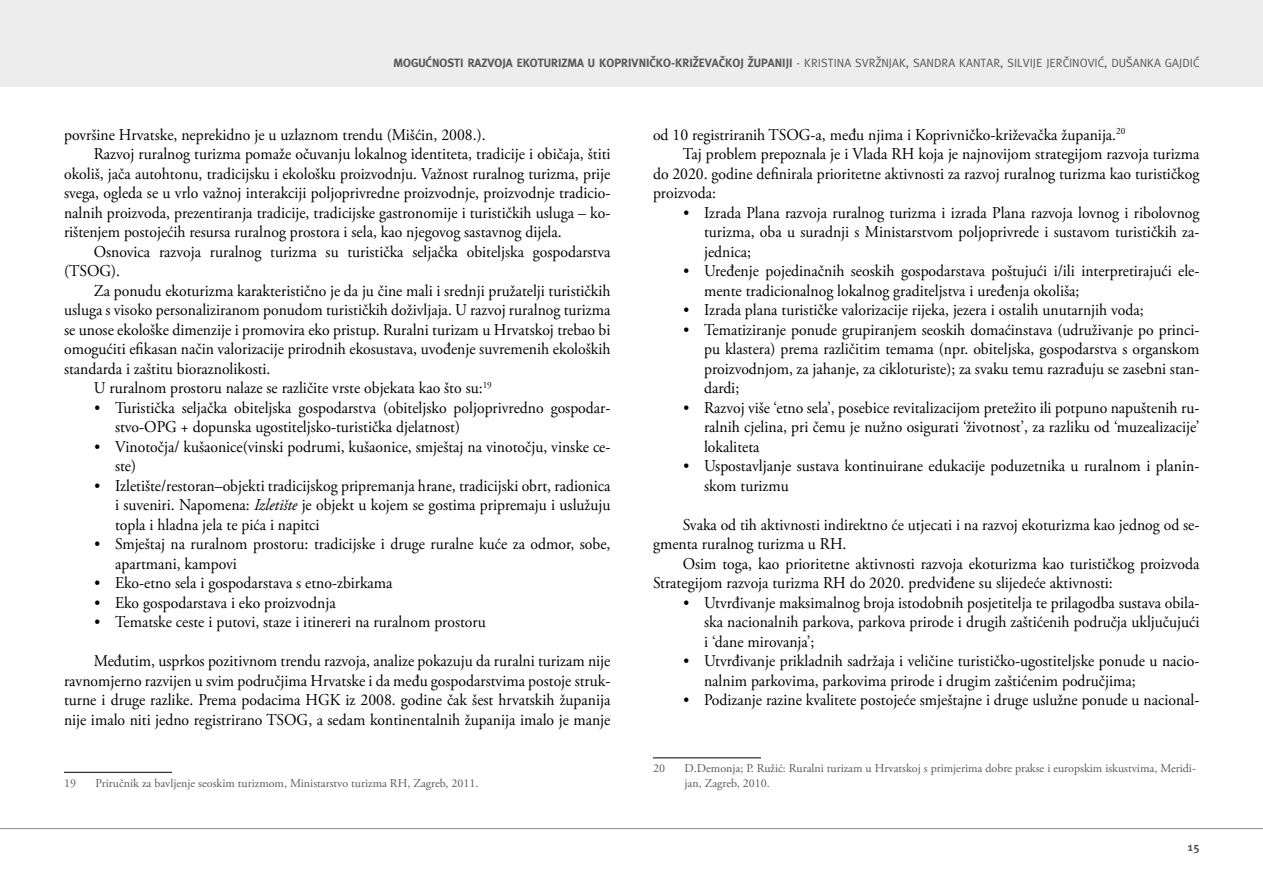
<style>
.page{position:relative;width:1263px;height:893px;background:#fff}
.page>*{position:absolute;margin:0;border:0;box-sizing:border-box;transform-origin:0 0}
.t1{font:16.5px/19.5px "Adobe Garamond Pro";color:#000;scale:.95 1}
.t2{font:12px/14.4px "Adobe Garamond Pro";color:#58595b}
.t3{font:12px "Meta Skin 29";color:#58595b}
.t4{font:700 12px "Meta Skin 29";color:#58595b}
.s1{font-style:italic}
</style>
<div class="page">
<div style="left:0;top:0;width:1263px;height:86px;background:#ededee"></div>
<hr style="left:0;top:828px;width:1263px;height:1px;background:#939598">
<hr style="left:64px;top:772px;width:108px;height:1px;background:#000">
<hr style="left:653px;top:758px;width:108px;height:1px;background:#000">
<p class="t4" style="left:393px;top:56px;width:235px">MOGUĆNOSTI RAZVOJA EKOTURIZMA U KOPRIVNI</p>
<p class="t4" style="left:649px;top:56px;width:83px">ČKO-KRIŽEVAČKOJ</p>
<p class="t4" style="left:748px;top:56px;width:26px">ŽUPANIJI</p>
<p class="t3" style="left:796px;top:56px;width:404px">- KRISTINA SVRŽNJAK, SANDRA KANTAR, SILVIJE JERČINOVIĆ, DUŠANKA GAJDIĆ</p>
<p class="t1" style="left:64px;top:125px;width:445px">površine Hrvatske, neprekidno je u uzlaznom trendu (Mišćin, 2008.).</p>
<p class="t1" style="left:94px;top:145px;width:545px">Razvoj ruralnog turizma pomaže očuvanju lokalnog identiteta, tradicije i običaja, štiti</p>
<p class="t1" style="left:64px;top:164px;width:577px">okoliš, jača autohtonu, tradicijsku i ekološku proizvodnju. Važnost ruralnog turizma, prije</p>
<p class="t1" style="left:64px;top:184px;width:577px">svega, ogleda se u vrlo važnoj interakciji poljoprivredne proizvodnje, proizvodnje tradicio-</p>
<p class="t1" style="left:64px;top:203px;width:577px">nalnih proizvoda, prezentiranja tradicije, tradicijske gastronomije i turističkih usluga – ko-</p>
<p class="t1" style="left:64px;top:223px;width:525px">rištenjem postojećih resursa ruralnog prostora i sela, kao njegovog sastavnog dijela.</p>
<p class="t1" style="left:94px;top:242px;width:545px">Osnovica razvoja ruralnog turizma su turistička seljačka obiteljska gospodarstva</p>
<p class="t1" style="left:64px;top:262px;width:61px">(TSOG).</p>
<p class="t1" style="left:94px;top:281px;width:545px">Za ponudu ekoturizma karakteristično je da ju čine mali i srednji pružatelji turističkih</p>
<p class="t1" style="left:64px;top:301px;width:577px">usluga s visoko personaliziranom ponudom turističkih doživljaja. U razvoj ruralnog turizma</p>
<p class="t1" style="left:64px;top:320px;width:577px">se unose ekološke dimenzije i promovira eko pristup. Ruralni turizam u Hrvatskoj trebao bi</p>
<p class="t1" style="left:64px;top:340px;width:577px">omogućiti efikasan način valorizacije prirodnih ekosustava, uvođenje suvremenih ekoloških</p>
<p class="t1" style="left:64px;top:359px;width:219px">standarda i zaštitu bioraznolikosti.</p>
<p class="t1" style="left:94px;top:379px;width:420px">U ruralnom prostoru nalaze se različite vrste objekata kao što su:<sup>19</sup></p>
<p class="t1" style="left:94px;top:398px;width:545px">ʶ Turistička seljačka obiteljska gospodarstva (obiteljsko poljoprivredno gospodar-</p>
<p class="t1" style="left:115px;top:418px;width:365px">stvo-OPG + dopunska ugostiteljsko-turistička djelatnost)</p>
<p class="t1" style="left:94px;top:437px;width:545px">ʶ Vinotočja/ kušaonice(vinski podrumi, kušaonice, smještaj na vinotočju, vinske ce-</p>
<p class="t1" style="left:115px;top:457px;width:24px">ste)</p>
<p class="t1" style="left:94px;top:476px;width:545px">ʶ Izletište/restoran–objekti tradicijskog pripremanja hrane, tradicijski obrt, radionica</p>
<p class="t1" style="left:115px;top:496px;width:523px">i suveniri. Napomena: <span class="s1">Izletište</span> je objekt u kojem se gostima pripremaju i uslužuju</p>
<p class="t1" style="left:115px;top:515px;width:217px">topla i hladna jela te pića i napitci</p>
<p class="t1" style="left:94px;top:535px;width:545px">ʶ Smještaj na ruralnom prostoru: tradicijske i druge ruralne kuće za odmor, sobe,</p>
<p class="t1" style="left:115px;top:554px;width:130px">apartmani, kampovi</p>
<p class="t1" style="left:94px;top:574px;width:316px">ʶ Eko-etno sela i gospodarstava s etno-zbirkama</p>
<p class="t1" style="left:94px;top:593px;width:256px">ʶ Eko gospodarstava i eko proizvodnja</p>
<p class="t1" style="left:94px;top:613px;width:414px">ʶ Tematske ceste i putovi, staze i itinereri na ruralnom prostoru</p>
<p class="t1" style="left:64px;top:652px;width:577px;text-align:justify;text-indent:30px">Međutim, usprkos pozitivnom trendu razvoja, analize pokazuju da ruralni turizam nije ravnomjerno razvijen u svim područjima Hrvatske i da među gospodarstvima postoje struk&shy;turne i druge razlike. Prema podacima HGK iz 2008. godine čak šest hrvatskih županija nije imalo niti jedno registrirano TSOG, a sedam kontinentalnih županija imalo je manje</p>
<p class="t2" style="left:64px;top:776px;width:13px">19</p>
<p class="t2" style="left:96px;top:776px;width:385px">Priručnik za bavljenje seoskim turizmom, Ministarstvo turizma RH, Zagreb, 2011.</p>
<p class="t1" style="left:653px;top:125px;width:499px">od 10 registriranih TSOG-a, među njima i Koprivničko-križevačka županija.<sup>20</sup></p>
<p class="t1" style="left:683px;top:145px;width:545px">Taj problem prepoznala je i Vlada RH koja je najnovijom strategijom razvoja turizma</p>
<p class="t1" style="left:653px;top:164px;width:577px">do 2020. godine definirala prioritetne aktivnosti za razvoj ruralnog turizma kao turističkog</p>
<p class="t1" style="left:653px;top:184px;width:68px">proizvoda:</p>
<p class="t1" style="left:683px;top:203px;width:545px">ʶ Izrada Plana razvoja ruralnog turizma i izrada Plana razvoja lovnog i ribolovnog</p>
<p class="t1" style="left:704px;top:223px;width:523px">turizma, oba u suradnji s Ministarstvom poljoprivrede i sustavom turističkih za-</p>
<p class="t1" style="left:704px;top:242px;width:51px">jednica;</p>
<p class="t1" style="left:683px;top:262px;width:545px">ʶ Uređenje pojedinačnih seoskih gospodarstava poštujući i/ili interpretirajući ele-</p>
<p class="t1" style="left:704px;top:281px;width:396px">mente tradicionalnog lokalnog graditeljstva i uređenja okoliša;</p>
<p class="t1" style="left:683px;top:301px;width:487px">ʶ Izrada plana turističke valorizacije rijeka, jezera i ostalih unutarnjih voda;</p>
<p class="t1" style="left:683px;top:320px;width:545px">ʶ Tematiziranje ponude grupiranjem seoskih domaćinstava (udruživanje po princi-</p>
<p class="t1" style="left:704px;top:340px;width:523px">pu klastera) prema različitim temama (npr. obiteljska, gospodarstva s organskom</p>
<p class="t1" style="left:704px;top:359px;width:523px">proizvodnjom, za jahanje, za cikloturiste); za svaku temu razrađuju se zasebni stan-</p>
<p class="t1" style="left:704px;top:379px;width:39px">dardi;</p>
<p class="t1" style="left:683px;top:398px;width:545px">ʶ Razvoj više ‘etno sela’, posebice revitalizacijom pretežito ili potpuno napuštenih ru-</p>
<p class="t1" style="left:704px;top:418px;width:523px">ralnih cjelina, pri čemu je nužno osigurati ‘životnost’, za razliku od ‘muzealizacije’</p>
<p class="t1" style="left:704px;top:437px;width:60px">lokaliteta</p>
<p class="t1" style="left:683px;top:457px;width:545px">ʶ Uspostavljanje sustava kontinuirane edukacije poduzetnika u ruralnom i planin-</p>
<p class="t1" style="left:704px;top:476px;width:91px">skom turizmu</p>
<p class="t1" style="left:653px;top:515px;width:577px;text-indent:30px">Svaka od tih aktivnosti indirektno će utjecati i na razvoj ekoturizma kao jednog od se&shy;gmenta ruralnog turizma u RH.</p>
<p class="t1" style="left:653px;top:554px;width:577px;text-indent:30px">Osim toga, kao prioritetne aktivnosti razvoja ekoturizma kao turističkog proizvoda<br>Strategijom razvoja turizma RH do 2020. predviđene su slijedeće aktivnosti:</p>
<p class="t1" style="left:683px;top:593px;width:545px">ʶ Utvrđivanje maksimalnog broja istodobnih posjetitelja te prilagodba sustava obila-</p>
<p class="t1" style="left:704px;top:613px;width:523px">ska nacionalnih parkova, parkova prirode i drugih zaštićenih područja uključujući</p>
<p class="t1" style="left:704px;top:632px;width:118px">i ‘dane mirovanja’;</p>
<p class="t1" style="left:683px;top:652px;width:545px">ʶ Utvrđivanje prikladnih sadržaja i veličine turističko-ugostiteljske ponude u nacio-</p>
<p class="t1" style="left:704px;top:671px;width:456px">nalnim parkovima, parkovima prirode i drugim zaštićenim područjima;</p>
<p class="t1" style="left:683px;top:691px;width:545px">ʶ Podizanje razine kvalitete postojeće smještajne i druge uslužne ponude u nacional-</p>
<p class="t2" style="left:653px;top:762px;width:13px">20</p>
<p class="t2" style="left:684px;top:762px;width:513px">D.Demonja; P. Ružić: Ruralni turizam u Hrvatskoj s primjerima dobre prakse i europskim iskustvima, Meridi&shy;jan, Zagreb, 2010.</p>
<p class="t4" style="left:1188px;top:839px;width:13px">15</p>
</div>
